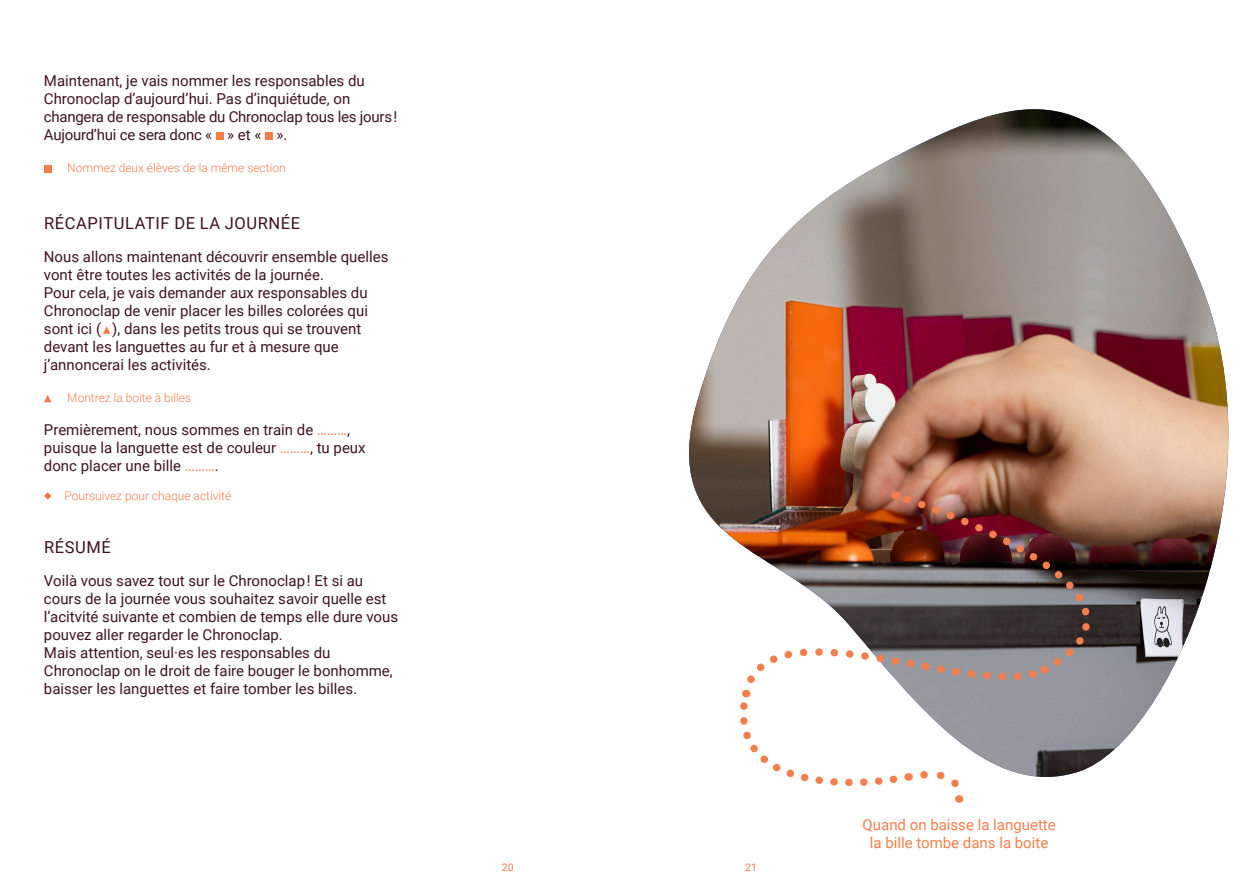
<style>
.page{position:relative;width:1259px;height:893px;background:#fff}
.page>*{position:absolute;margin:0;border:0;box-sizing:border-box;transform-origin:0 0}
.t1{font:16.5px "Roboto";letter-spacing:.035em;color:#3d1221}
.t2{font:15px/18px "Roboto";color:#3e1322}
.t3{font:15px/18px "Roboto";color:#f57f4a;text-align:center}
.t4{font:300 12px "Roboto";color:#f57f4a}
.t5{font:10.5px "Roboto";color:#f47c47}
.s1{color:#f57f4a}
</style>
<div class="page">
<svg style="left:103px;top:326px;width:7px;height:8px"></svg>
<svg style="left:44px;top:395px;width:7px;height:7px"></svg>
<svg style="left:44px;top:492px;width:7px;height:8px"></svg>
<div style="left:44px;top:165px;width:7px;height:7px;background:#f47c47"></div>
<div style="left:216px;top:132px;width:8px;height:8px;background:#f47c47"></div>
<div style="left:266px;top:132px;width:7px;height:8px;background:#f47c47"></div>
<img style="left:689px;top:109px;width:540px;height:668px">
<img style="left:893px;top:488px;width:271px;height:184px">
<svg style="left:733px;top:611px;width:313px;height:192px"></svg>
<p class="t2" style="left:44px;top:71px;width:355px">Maintenant, je vais nommer les responsables du<br>Chronoclap d’aujourd’hui. Pas d’inquiétude, on changera de responsable du Chronoclap tous les jours !</p>
<p class="t2" style="left:44px;top:125px;width:245px">Aujourd’hui ce sera donc « » et « ».</p>
<p class="t4" style="left:67px;top:159px;width:220px">Nommez deux élèves de la même section</p>
<p class="t1" style="left:44px;top:212px;width:257px">RÉCAPITULATIF DE LA JOURNÉE</p>
<p class="t2" style="left:44px;top:247px;width:346px">Nous allons maintenant découvrir ensemble quelles vont être toutes les activités de la journée.</p>
<p class="t2" style="left:44px;top:283px;width:325px">Pour cela, je vais demander aux responsables du Chronoclap de venir placer les billes colorées qui sont ici ( ), dans les petits trous qui se trouvent devant les languettes au fur et à mesure que j’annoncerai les activités.</p>
<p class="t4" style="left:67px;top:390px;width:125px">Montrez la boite à billes</p>
<p class="t2" style="left:44px;top:420px;width:323px">Premièrement, nous sommes en train de <span class="s1">………</span>, puisque la languette est de couleur <span class="s1">………</span>, tu peux donc placer une bille <span class="s1">………</span>.</p>
<p class="t4" style="left:64px;top:487px;width:168px">Poursuivez pour chaque activité</p>
<p class="t1" style="left:44px;top:536px;width:68px">RÉSUMÉ</p>
<p class="t2" style="left:44px;top:571px;width:356px">Voilà vous savez tout sur le Chronoclap ! Et si au cours de la journée vous souhaitez savoir quelle est l’acitvité suivante et combien de temps elle dure vous pouvez aller regarder le Chronoclap.</p>
<p class="t2" style="left:44px;top:643px;width:350px">Mais attention, seul·es les responsables du<br>Chronoclap on le droit de faire bouger le bonhomme, baisser les languettes et faire tomber les billes.</p>
<p class="t5" style="left:502px;top:860px;width:13px">20</p>
<p class="t5" style="left:745px;top:860px;width:13px">21</p>
<p class="t3" style="left:862px;top:815px;width:195px">Quand on baisse la languette la bille tombe dans la boite</p>
</div>
